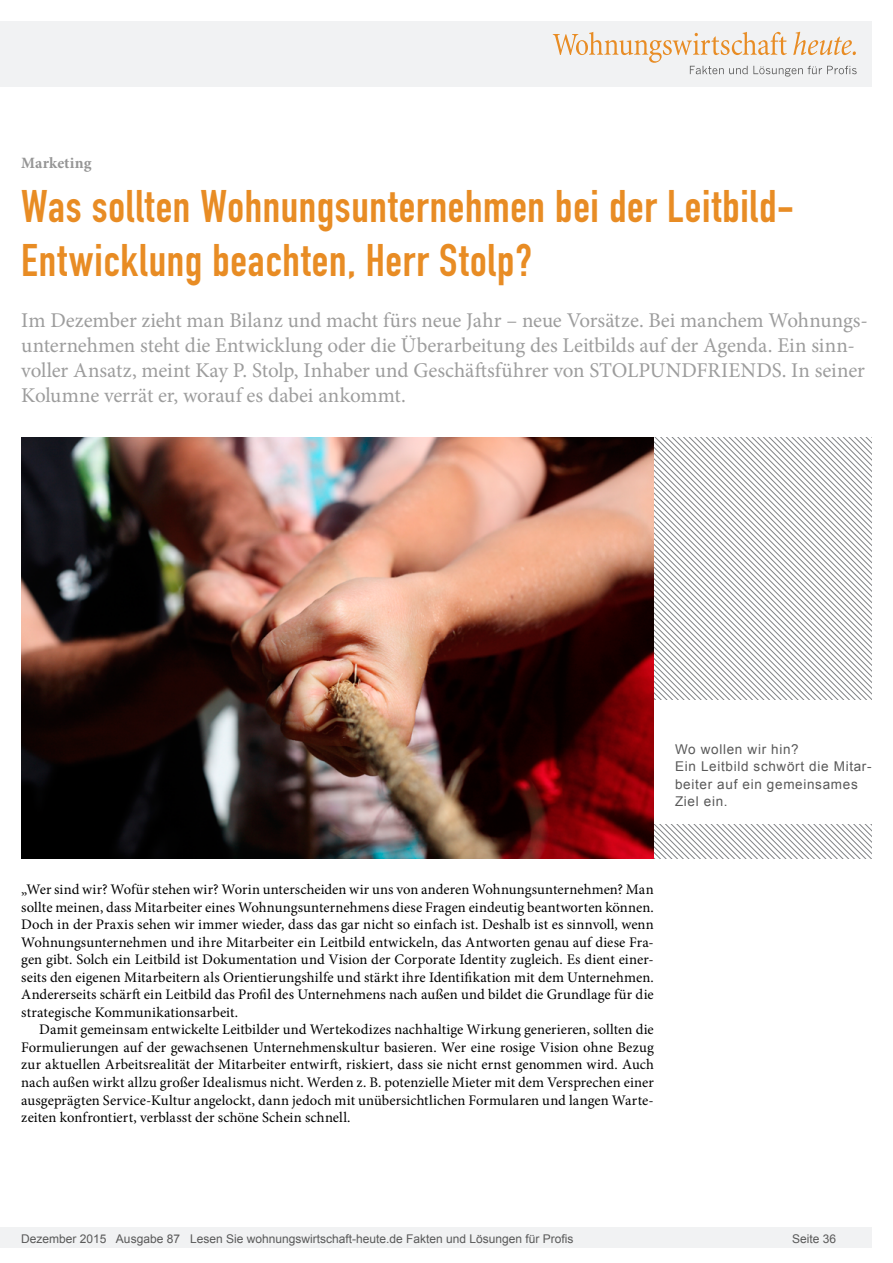
<style>
.page{position:relative;width:893px;height:1263px;background:#fff}
.page>*{position:absolute;margin:0;border:0;box-sizing:border-box;transform-origin:0 0}
.Überschrift_Groß{font:45px/54px "DIN Engschrift";letter-spacing:.015em;color:#e88c24}
.Anlesetext{font:21px/25.2px "Minion Pro";letter-spacing:-.005em;color:#9d9d9d}
.Kategorie{font:700 15.75px "Minion Pro";letter-spacing:.005em;color:#959595}
.Fließtext_erste_Zeil{font:14.7px/17.5px "Minion Pro";letter-spacing:.01em;color:#000;text-align:justify}
.Fliesstext{font:14.7px/17.5px "Minion Pro";letter-spacing:.005em;color:#000;text-align:justify}
.Bildunterschrift{font:13.5px/17.5px "Arial";letter-spacing:.05em;color:#595959}
.t1{font:12px "Arial";color:#595959}
</style>
<div class="page">
<div style="left:0;top:1227px;width:872px;height:20px;background:#f1f2f3"></div>
<div style="left:0;top:21px;width:872px;height:66px;background:#f1f2f3"></div>
<svg style="left:553px;top:32px;width:304px;height:45px"></svg>
<svg style="left:654px;top:438px;width:218px;height:88px"></svg>
<svg style="left:654px;top:526px;width:218px;height:333px"></svg>
<div style="left:654px;top:701px;width:237px;height:123px;background:#fff"></div>
<img style="left:21px;top:438px;width:633px;height:421px">
<p class="Kategorie" style="left:21px;top:152px;width:72px">Marketing</p>
<p class="Überschrift_Groß" style="left:21px;top:180px;width:775px">Was sollten Wohnungsunternehmen bei der Leitbild-<br>Entwicklung beachten, Herr Stolp?</p>
<p class="Anlesetext" style="left:21px;top:307px;width:848px">Im Dezember zieht man Bilanz und macht fürs neue Jahr – neue Vorsätze. Bei manchem Wohnungs&shy;unternehmen steht die Entwicklung oder die Überarbeitung des Leitbilds auf der Agenda. Ein sinn&shy;voller Ansatz, meint Kay P. Stolp, Inhaber und Geschäftsführer von STOLPUNDFRIENDS. In seiner Kolumne verrät er, worauf es dabei ankommt.</p>
<p class="Bildunterschrift" style="left:675px;top:740px;width:198px">Wo wollen wir hin?<br>Ein Leitbild schwört die Mitar&shy;beiter auf ein gemeinsames<br>Ziel ein.</p>
<p class="Fließtext_erste_Zeil" style="left:21px;top:880px;width:634px">„Wer sind wir? Wofür stehen wir? Worin unterscheiden wir uns von anderen Wohnungsunternehmen? Man sollte meinen, dass Mitarbeiter eines Wohnungsunternehmens diese Fragen eindeutig beantworten können.<br>Doch in der Praxis sehen wir immer wieder, dass das gar nicht so einfach ist. Deshalb ist es sinnvoll, wenn Wohnungsunternehmen und ihre Mitarbeiter ein Leitbild entwickeln, das Antworten genau auf diese Fra&shy;gen gibt. Solch ein Leitbild ist Dokumentation und Vision der Corporate Identity zugleich. Es dient einer&shy;seits den eigenen Mitarbeitern als Orientierungshilfe und stärkt ihre Identifikation mit dem Unternehmen.<br>Andererseits schärft ein Leitbild das Profil des Unternehmens nach außen und bildet die Grundlage für die strategische Kommunikationsarbeit.</p>
<p class="Fliesstext" style="left:21px;top:1021px;width:634px;text-indent:18px">Damit gemeinsam entwickelte Leitbilder und Wertekodizes nachhaltige Wirkung generieren, sollten die Formulierungen auf der gewachsenen Unternehmenskultur basieren. Wer eine rosige Vision ohne Bezug zur aktuellen Arbeitsrealität der Mitarbeiter entwirft, riskiert, dass sie nicht ernst genommen wird. Auch nach außen wirkt allzu großer Idealismus nicht. Werden z. B. potenzielle Mieter mit dem Versprechen einer ausgeprägten Service-Kultur angelockt, dann jedoch mit unübersichtlichen Formularen und langen Warte&shy;zeiten konfrontiert, verblasst der schöne Schein schnell.</p>
<p class="t1" style="left:21px;top:1230px;width:554px">Dezember 2015 Ausgabe 87 Lesen Sie wohnungswirtschaft-heute.de Fakten und Lösungen für Profis</p>
<p class="t1" style="left:792px;top:1231px;width:46px">Seite 36</p>
</div>
